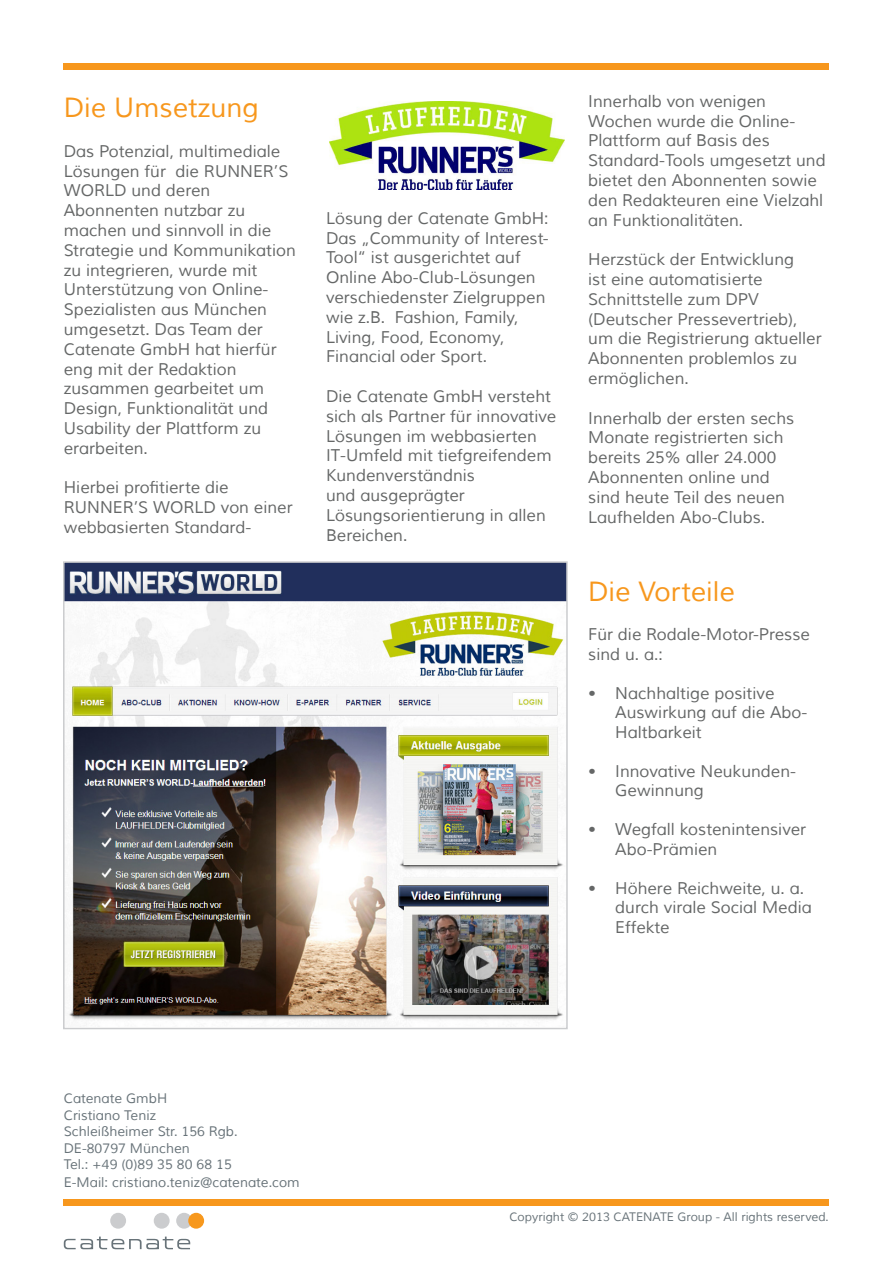
<style>
.page{position:relative;width:893px;height:1263px;background:#fff}
.page>*{position:absolute;margin:0;border:0;box-sizing:border-box;transform-origin:0 0}
.t1{font:27px "Muli";color:#f7971d}
.t2{font:16.5px/19.8px "Muli";color:#656767}
.t3{font:13.5px/16.5px "Muli";color:#687379}
.t4{font:12px "Muli";color:#687379}
</style>
<div class="page">
<div style="left:64px;top:1199px;width:765px;height:6px;background:#f7971d"></div>
<div style="left:64px;top:64px;width:765px;height:6px;background:#f7971d"></div>
<div style="left:154px;top:1213px;width:16px;height:16px;background:#cbccce;border-radius:50%"></div>
<div style="left:110px;top:1213px;width:16px;height:16px;background:#cbccce;border-radius:50%"></div>
<div style="left:176px;top:1213px;width:16px;height:16px;background:#cbccce;border-radius:50%"></div>
<div style="left:188px;top:1213px;width:16px;height:16px;background:#f7981d;border-radius:50%"></div>
<svg style="left:64px;top:1236px;width:126px;height:13px"></svg>
<img style="left:66px;top:564px;width:499px;height:457px">
<div style="left:63px;top:561px;width:505px;height:468px;border:2px solid #cbccce"></div>
<img style="left:330px;top:101px;width:234px;height:88px">
<p class="t1" style="left:64px;top:91px;width:197px">Die Umsetzung</p>
<p class="t2" style="left:64px;top:142px;width:234px">Das Potenzial, multimediale<br>Lösungen für die RUNNER’S<br>WORLD und deren<br>Abonnenten nutzbar zu machen und sinnvoll in die<br>Strategie und Kommunikation zu integrieren, wurde mit<br>Unterstützung von Online-<br>Spezialisten aus München umgesetzt. Das Team der<br>Catenate GmbH hat hierfür eng mit der Redaktion zusammen gearbeitet um<br>Design, Funktionalität und<br>Usability der Plattform zu erarbeiten.</p>
<p class="t2" style="left:64px;top:478px;width:230px">Hierbei profitierte die<br>RUNNER’S WORLD von einer webbasierten Standard-</p>
<p class="t2" style="left:326px;top:208px;width:224px">Lösung der Catenate GmbH:<br>Das „Community of Interest-<br>Tool“ ist ausgerichtet auf<br>Online Abo-Club-Lösungen verschiedenster Zielgruppen wie z.B. Fashion, Family,<br>Living, Food, Economy,<br>Financial oder Sport.</p>
<p class="t2" style="left:326px;top:387px;width:232px">Die Catenate GmbH versteht sich als Partner für innovative<br>Lösungen im webbasierten<br>IT-Umfeld mit tiefgreifendem<br>Kundenverständnis<br>und ausgeprägter<br>Lösungsorientierung in allen<br>Bereichen.</p>
<p class="t2" style="left:588px;top:91px;width:239px">Innerhalb von wenigen<br>Wochen wurde die Online-<br>Plattform auf Basis des<br>Standard-Tools umgesetzt und bietet den Abonnenten sowie den Redakteuren eine Vielzahl an Funktionalitäten.</p>
<p class="t2" style="left:588px;top:250px;width:235px">Herzstück der Entwicklung<br>ist eine automatisierte<br>Schnittstelle zum DPV (Deutscher Pressevertrieb), um die Registrierung aktueller<br>Abonnenten problemlos zu ermöglichen.</p>
<p class="t2" style="left:588px;top:408px;width:208px">Innerhalb der ersten sechs<br>Monate registrierten sich bereits 25% aller 24.000<br>Abonnenten online und sind heute Teil des neuen<br>Laufhelden Abo-Clubs.</p>
<p class="t1" style="left:588px;top:575px;width:148px">Die Vorteile</p>
<p class="t2" style="left:588px;top:625px;width:223px">Für die Rodale-Motor-Presse sind u. a.:</p>
<p class="t2" style="left:615px;top:683px;width:194px;text-indent:-27px">• Nachhaltige positive<br>Auswirkung auf die Abo-<br>Haltbarkeit</p>
<p class="t2" style="left:615px;top:761px;width:182px;text-indent:-27px">• Innovative Neukunden-<br>Gewinnung</p>
<p class="t2" style="left:615px;top:820px;width:192px;text-indent:-27px">• Wegfall kostenintensiver<br>Abo-Prämien</p>
<p class="t2" style="left:615px;top:878px;width:198px;text-indent:-27px">• Höhere Reichweite, u. a. durch virale Social Media<br>Effekte</p>
<p class="t3" style="left:64px;top:1091px;width:105px">Catenate GmbH</p>
<p class="t3" style="left:64px;top:1107px;width:94px">Cristiano Teniz</p>
<p class="t3" style="left:64px;top:1124px;width:175px">Schleißheimer Str. 156 Rgb.<br>DE-80797 München</p>
<p class="t3" style="left:64px;top:1156px;width:238px;line-height:18px">Tel.: +49 (0)89 35 80 68 15<br>E-Mail: cristiano.teniz@catenate.com</p>
<p class="t4" style="left:509px;top:1210px;width:321px">Copyright © 2013 CATENATE Group - All rights reserved.</p>
</div>
